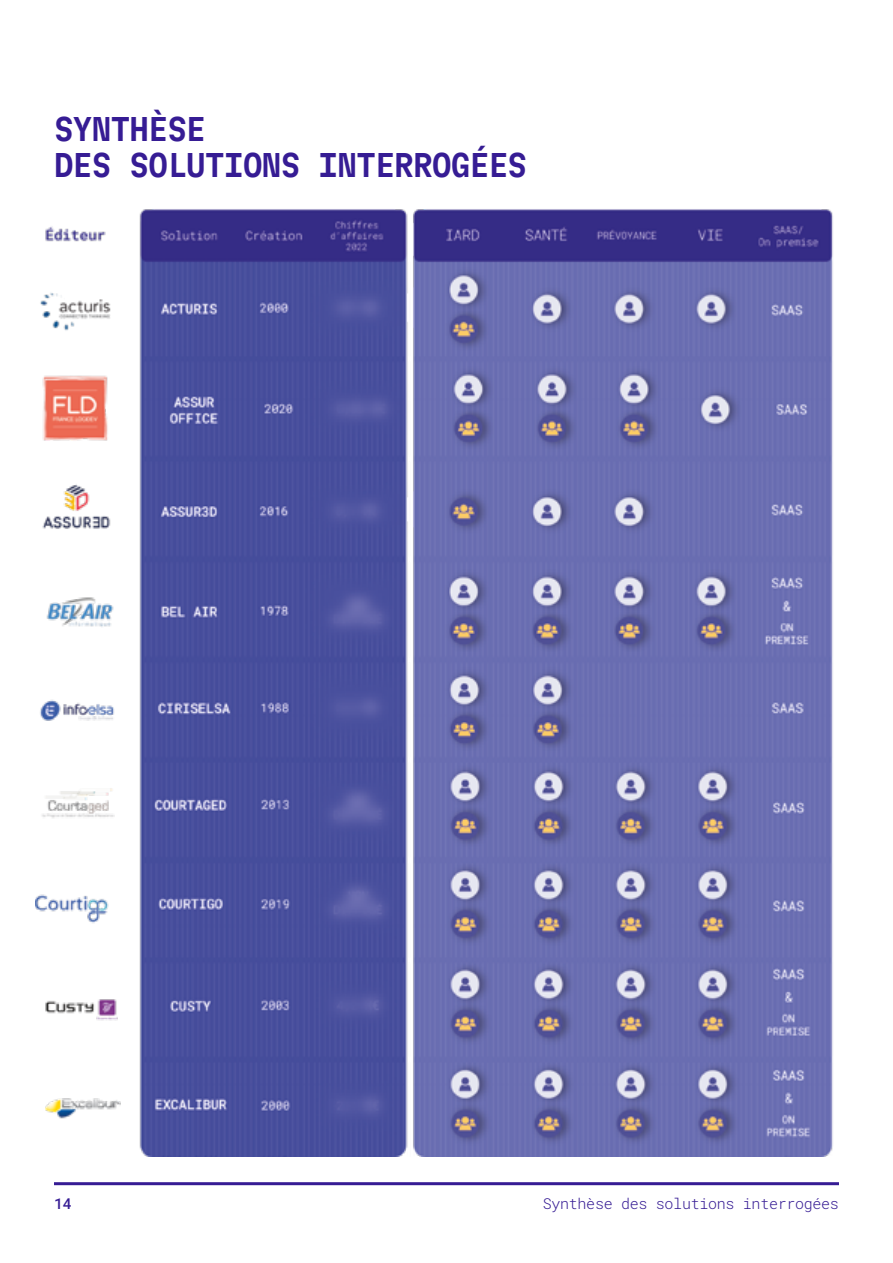
<style>
.page{position:relative;width:893px;height:1263px;background:#fff}
.page>*{position:absolute;margin:0;border:0;box-sizing:border-box;transform-origin:0 0}
.t1{font:600 semi-condensed 30px/36px "Martian Mono";letter-spacing:-.02em;color:#361c94}
.t2{font:300 15px "Roboto Mono";letter-spacing:-.02em;color:#361c94}
.t3{font:500 15px "Roboto Mono";color:#361c94}
</style>
<div class="page">
<img style="left:35px;top:209px;width:798px;height:948px">
<hr style="left:54px;top:1182px;width:785px;height:3px;background:#361c94">
<p class="t1" style="left:54px;top:110px;width:475px">SYNTHÈSE<br>DES SOLUTIONS INTERROGÉES</p>
<p class="t3" style="left:54px;top:1193px;width:19px">14</p>
<p class="t2" style="left:543px;top:1193px;width:298px">Synthèse des solutions interrogées</p>
</div>
